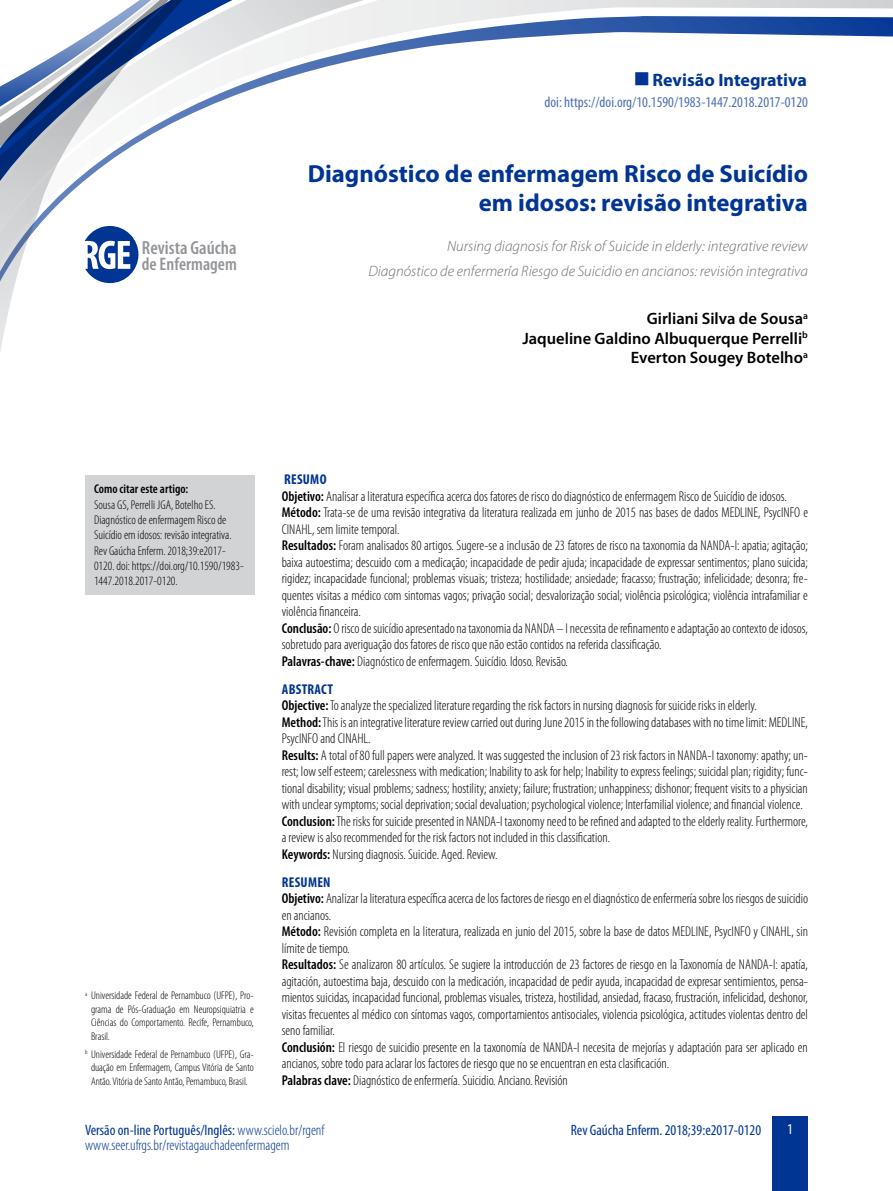
<style>
.page{position:relative;width:893px;height:1191px;background:#fff}
.page>*{position:absolute;margin:0;border:0;box-sizing:border-box;transform-origin:0 0}
.t1{font:700 24.75px/29.7px "Myriad Pro";color:#003594;text-align:right}
.t2{font:600 condensed 19.05px "Myriad Pro";color:#939598}
.t3{font:600 condensed 18.15px "Myriad Pro";color:#939598}
.t4{font:700 18px "Myriad Pro";color:#003594}
.t5{font:600 16.5px/19.5px "Myriad Pro";color:#000;text-align:right}
.t6{font:italic 300 15px/25px "Myriad Pro";color:#6d6e71;text-align:right}
.t7{font:300 condensed 15px/15px "Myriad Pro";color:#003594}
.t8{font:condensed 15px "Myriad Pro";color:#4d71b4}
.t9{font:condensed 15px "Myriad Pro";color:#003594}
.t10{font:condensed 15px "Myriad Pro";color:#fff}
.t11{font:300 condensed 14.25px/16.5px "Myriad Pro";color:#000}
.t12{font:300 condensed 12.75px/15.3px "Myriad Pro";color:#000}
.t13{font:600 condensed 12.75px "Myriad Pro";color:#000}
.t14{font:300 condensed 11.25px/13.5px "Myriad Pro";color:#000;text-align:justify}
.s1{font-weight:700;color:#003594}
.s2{font-weight:600}
.s3{font-weight:400}
</style>
<div class="page">
<svg style="left:202px;top:0;width:691px;height:109px"></svg>
<svg style="left:0;top:0;width:202px;height:352px"></svg>
<svg style="left:85px;top:226px;width:53px;height:57px"></svg>
<div style="left:772px;top:1116px;width:36px;height:75px;background:#003594"></div>
<div style="left:85px;top:475px;width:169px;height:119px;background:#d1d3d4"></div>
<svg style="left:635px;top:72px;width:13px;height:13px"></svg>
<p class="t4" style="left:652px;top:68px;width:156px">Revisão Integrativa</p>
<h2 class="t2" style="left:142px;top:237px;width:96px">Revista Gaúcha</h2>
<p class="t3" style="left:142px;top:254px;width:96px">de Enfermagem</p>
<p class="t8" style="left:545px;top:94px;width:265px">doi: https://doi.org/10.1590/1983-1447.2018.2017-0120</p>
<h1 class="t1" style="left:308px;top:158px;width:502px">Diagnóstico de enfermagem Risco de Suicídio em idosos: revisão integrativa</h1>
<p class="t6" style="left:368px;top:234px;width:441px">Nursing diagnosis for Risk of Suicide in elderly: integrative review<br>Diagnóstico de enfermería Riesgo de Suicidio en ancianos: revisión integrativa</p>
<p class="t5" style="left:522px;top:309px;width:287px">Girliani Silva de Sousa<sup>a<br></sup>Jaqueline Galdino Albuquerque Perrelli<sup>b<br></sup>Everton Sougey Botelho<sup>a</sup></p>
<p class="t13" style="left:94px;top:482px;width:96px">Como citar este artigo:</p>
<p class="t12" style="left:94px;top:497px;width:151px">Sousa GS, Perrelli JGA, Botelho ES.<br>Diagnóstico de enfermagem Risco de Suicídio em idosos: revisão integrativa.<br>Rev Gaúcha Enferm. 2018;39:e2017- 0120. doi: https://doi.org/10.1590/1983- 1447.2018.2017-0120.</p>
<p class="t14" style="left:91px;top:989px;width:164px;text-indent:-6px"><sup>a</sup> Universidade Federal de Pernambuco (UFPE), Pro&shy;grama de Pós-Graduação em Neuropsiquiatria e Ciências do Comportamento. Recife, Pernambuco, Brasil.</p>
<p class="t14" style="left:85px;top:1047px;width:170px;text-align:center"><sup>b</sup> Universidade Federal de Pernambuco (UFPE), Gra&shy;duação em Enfermagem, Campus Vitória de Santo<br>Antão. Vitória de Santo Antão, Pernambuco, Brasil.</p>
<p class="t11" style="left:282px;top:472px;width:528px"><span class="s1">RESUMO<br></span><span class="s2">Objetivo:</span> Analisar a literatura específica acerca dos fatores de risco do diagnóstico de enfermagem Risco de Suicídio de idosos.<br><span class="s2">Método:</span> Trata-se de uma revisão integrativa da literatura realizada em junho de 2015 nas bases de dados MEDLINE, PsycINFO e CINAHL, sem limite temporal.<br><span class="s2">Resultados:</span> Foram analisados 80 artigos. Sugere-se a inclusão de 23 fatores de risco na taxonomia da NANDA-I: apatia; agitação; baixa autoestima; descuido com a medicação; incapacidade de pedir ajuda; incapacidade de expressar sentimentos; plano suicida; rigidez; incapacidade funcional; problemas visuais; tristeza; hostilidade; ansiedade; fracasso; frustração; infelicidade; desonra; fre&shy;quentes visitas a médico com sintomas vagos; privação social; desvalorização social; violência psicológica; violência intrafamiliar e violência financeira.<br><span class="s2">Conclusão:</span> O risco de suicídio apresentado na taxonomia da NANDA – I necessita de refinamento e adaptação ao contexto de idosos, sobretudo para averiguação dos fatores de risco que não estão contidos na referida classificação.<br><span class="s2">Palavras-chave:</span> Diagnóstico de enfermagem. Suicídio. Idoso. Revisão.</p>
<p class="t11" style="left:282px;top:681px;width:528px"><span class="s1">ABSTRACT<br></span><span class="s2">Objective:</span> To analyze the specialized literature regarding the risk factors in nursing diagnosis for suicide risks in elderly.<br><span class="s2">Method:</span> This is an integrative literature review carried out during June 2015 in the following databases with no time limit: MEDLINE, PsycINFO and CINAHL.<br><span class="s2">Results:</span> A total of 80 full papers were analyzed. It was suggested the inclusion of 23 risk factors in NANDA-I taxonomy: apathy; un&shy;rest; low self esteem; carelessness with medication; Inability to ask for help; Inability to express feelings; suicidal plan; rigidity; func&shy;tional disability; visual problems; sadness; hostility; anxiety; failure; frustration; unhappiness; dishonor; frequent visits to a physician with unclear symptoms; social deprivation; social devaluation; psychological violence; Interfamilial violence; and financial violence.<br><span class="s2">Conclusion:</span> The risks for suicide presented in NANDA-I taxonomy need to be refined and adapted to the elderly reality. Furthermore, a review is also recommended for the risk factors not included in this classification.<br><span class="s2">Keywords:</span> Nursing diagnosis. Suicide. Aged. Review.</p>
<p class="t11" style="left:282px;top:874px;width:528px"><span class="s1">RESUMEN<br></span><span class="s2">Objetivo:</span> Analizar la literatura específica acerca de los factores de riesgo en el diagnóstico de enfermería sobre los riesgos de suicidio en ancianos.<br><span class="s2">Método:</span> Revisión completa en la literatura, realizada en junio del 2015, sobre la base de datos MEDLINE, PsycINFO y CINAHL, sin límite de tiempo.<br><span class="s2">Resultados:</span> Se analizaron 80 artículos. Se sugiere la introducción de 23 factores de riesgo en la Taxonomía de NANDA-I: apatía, agitación, autoestima baja, descuido con la medicación, incapacidad de pedir ayuda, incapacidad de expresar sentimientos, pensa&shy;mientos suicidas, incapacidad funcional, problemas visuales, tristeza, hostilidad, ansiedad, fracaso, frustración, infelicidad, deshonor, visitas frecuentes al médico con síntomas vagos, comportamientos antisociales, violencia psicológica, actitudes violentas dentro del seno familiar.<br><span class="s2">Conclusión:</span> El riesgo de suicidio presente en la taxonomía de NANDA-I necesita de mejorías y adaptación para ser aplicado en ancianos, sobre todo para aclarar los factores de riesgo que no se encuentran en esta clasificación.<br><span class="s2">Palabras clave:</span> Diagnóstico de enfermería. Suicidio. Anciano. Revisión</p>
<p class="t7" style="left:85px;top:1123px;width:241px"><span class="s3">Versão on-line Português/Inglês:</span> www.scielo.br/rgenf www.seer.ufrgs.br/revistagauchadeenfermagem</p>
<p class="t9" style="left:571px;top:1122px;width:192px">Rev Gaúcha Enferm. 2018;39:e2017-0120</p>
<p class="t10" style="left:787px;top:1121px;width:7px">1</p>
</div>
